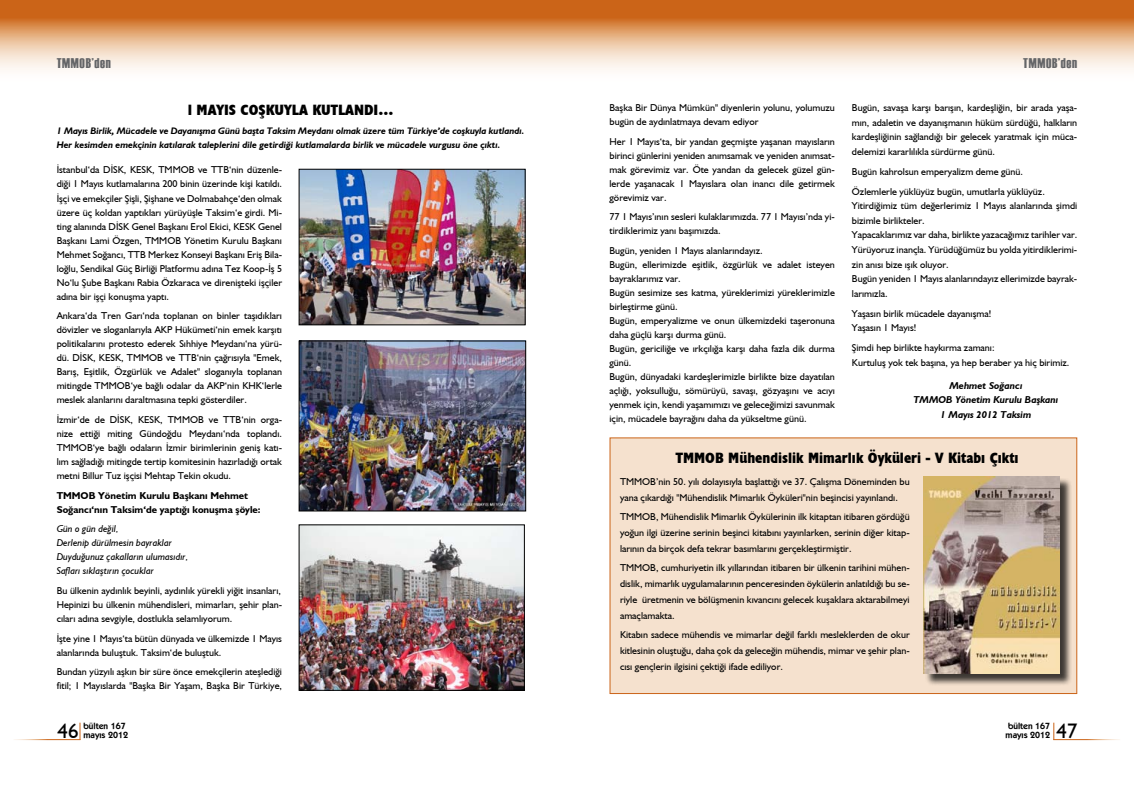
<style>
.page{position:relative;width:1134px;height:794px;background:#fff}
.page>*{position:absolute;margin:0;border:0;box-sizing:border-box;transform-origin:0 0}
.t1{font:21px "Humanist 521 BT";color:#000}
.t2{font:700 condensed 15px "Humanist 521 BT Xtra";color:#000}
.t3{font:14px "Haettenschweiler";letter-spacing:.05em;color:#646567}
.t4{font:10px/14px "Humanist 521 BT";color:#000}
.t5{font:italic 10px/14px "Humanist 521 BT";color:#000}
.t6{font:700 10px/14px "Humanist 521 BT";color:#000}
.t7{font:italic 700 10px/14.5px "Humanist 521 BT";color:#000;text-align:center}
.t8{font:italic 700 9.5px/13.5px "Humanist 521 BT";color:#000}
.t9{font:600 9px/9px "Kabel IT Cby BT";color:#000}
</style>
<div class="page">
<svg style="left:0;top:0;width:1134px;height:70px;background:#e2a97b"></svg>
<svg style="left:79px;top:722px;width:1px;height:17px"></svg>
<svg style="left:1053px;top:722px;width:1px;height:17px"></svg>
<img style="left:301px;top:171px;width:222px;height:152px">
<div style="left:299px;top:169px;width:226px;height:156px;border:1px solid #000"></div>
<img style="left:301px;top:343px;width:223px;height:166px">
<div style="left:299px;top:341px;width:227px;height:170px;border:1px solid #000"></div>
<img style="left:301px;top:526px;width:222px;height:162px">
<div style="left:299px;top:524px;width:226px;height:166px;border:1px solid #000"></div>
<div style="left:609px;top:437px;width:468px;height:257px;background:#f5e1ce;border:1px solid #cb6418"></div>
<div style="left:925px;top:477px;width:147px;height:208px;background:#000;opacity:.75"></div>
<img style="left:923px;top:476px;width:136px;height:197px">
<h3 class="t3" style="left:57px;top:54px;width:56px">TMMOB’den</h3>
<h3 class="t3" style="left:1023px;top:54px;width:56px">TMMOB’den</h3>
<h2 class="t2" style="left:188px;top:100px;width:207px">1 MAYIS COŞKUYLA KUTLANDI…</h2>
<p class="t8" style="left:57px;top:124px;width:469px">1 Mayıs Birlik, Mücadele ve Dayanışma Günü başta Taksim Meydanı olmak üzere tüm Türkiye’de coşkuyla kutlandı.<br>Her kesimden emekçinin katılarak taleplerini dile getirdiği kutlamalarda birlik ve mücadele vurgusu öne çıktı.</p>
<p class="t4" style="left:57px;top:163px;width:227px;text-align:justify">İstanbul‘da DİSK, KESK, TMMOB ve TTB‘nin düzenle&shy;diği 1 Mayıs kutlamalarına 200 binin üzerinde kişi katıldı.<br>İşçi ve emekçiler Şişli, Şişhane ve Dolmabahçe‘den olmak üzere üç koldan yaptıkları yürüyüşle Taksim‘e girdi. Mi&shy;ting alanında DİSK Genel Başkanı Erol Ekici, KESK Genel Başkanı Lami Özgen, TMMOB Yönetim Kurulu Başkanı Mehmet Soğancı, TTB Merkez Konseyi Başkanı Eriş Bila&shy;loğlu, Sendikal Güç Birliği Platformu adına Tez Koop-İş 5<br>No‘lu Şube Başkanı Rabia Özkaraca ve direnişteki işçiler adına bir işçi konuşma yaptı.</p>
<p class="t4" style="left:57px;top:308px;width:227px;text-align:justify">Ankara‘da Tren Garı‘nda toplanan on binler taşıdıkları dövizler ve sloganlarıyla AKP Hükümeti‘nin emek karşıtı politikalarını protesto ederek Sıhhiye Meydanı‘na yürü&shy;dü. DİSK, KESK, TMMOB ve TTB‘nin çağrısıyla "Emek, Barış, Eşitlik, Özgürlük ve Adalet" sloganıyla toplanan mitingde TMMOB‘ye bağlı odalar da AKP‘nin KHK‘lerle meslek alanlarını daraltmasına tepki gösterdiler.</p>
<p class="t4" style="left:57px;top:412px;width:227px;text-align:justify">İzmir‘de de DİSK, KESK, TMMOB ve TTB‘nin orga&shy;nize ettiği miting Gündoğdu Meydanı‘nda toplandı.<br>TMMOB‘ye bağlı odaların İzmir birimlerinin geniş katı&shy;lım sağladığı mitingde tertip komitesinin hazırladığı ortak metni Billur Tuz işçisi Mehtap Tekin okudu.</p>
<p class="t6" style="left:57px;top:488px;width:205px">TMMOB Yönetim Kurulu Başkanı Mehmet<br>Soğancı‘nın Taksim‘de yaptığı konuşma şöyle:</p>
<p class="t5" style="left:57px;top:522px;width:133px">Gün o gün değil,<br>Derlenip dürülmesin bayraklar<br>Duyduğunuz çakalların ulumasıdır,<br>Safları sıklaştırın çocuklar</p>
<p class="t4" style="left:57px;top:583px;width:227px;text-align:justify">Bu ülkenin aydınlık beyinli, aydınlık yürekli yiğit insanları, Hepinizi bu ülkenin mühendisleri, mimarları, şehir plan&shy;cıları adına sevgiyle, dostlukla selamlıyorum.</p>
<p class="t4" style="left:57px;top:631px;width:227px">İşte yine 1 Mayıs‘ta bütün dünyada ve ülkemizde 1 Mayıs alanlarında buluştuk. Taksim‘de buluştuk.</p>
<p class="t4" style="left:57px;top:665px;width:227px">Bundan yüzyılı aşkın bir süre önce emekçilerin ateşlediği fitil; 1 Mayıslarda "Başka Bir Yaşam, Başka Bir Türkiye,</p>
<p class="t4" style="left:609px;top:100px;width:227px">Başka Bir Dünya Mümkün" diyenlerin yolunu, yolumuzu bugün de aydınlatmaya devam ediyor</p>
<p class="t4" style="left:609px;top:134px;width:227px;text-align:justify">Her 1 Mayıs‘ta, bir yandan geçmişte yaşanan mayısların birinci günlerini yeniden anımsamak ve yeniden anımsat&shy;mak görevimiz var. Öte yandan da gelecek güzel gün&shy;lerde yaşanacak 1 Mayıslara olan inancı dile getirmek görevimiz var.</p>
<p class="t4" style="left:609px;top:210px;width:227px">77 1 Mayıs’ının sesleri kulaklarımızda. 77 1 Mayısı’nda yi&shy;tirdiklerimiz yanı başımızda.</p>
<p class="t4" style="left:609px;top:243px;width:227px">Bugün, yeniden 1 Mayıs alanlarındayız.<br>Bugün, ellerimizde eşitlik, özgürlük ve adalet isteyen bayraklarımız var.<br>Bugün sesimize ses katma, yüreklerimizi yüreklerimizle birleştirme günü.<br>Bugün, emperyalizme ve onun ülkemizdeki taşeronuna daha güçlü karşı durma günü.<br>Bugün, gericiliğe ve ırkçılığa karşı daha fazla dik durma günü.<br>Bugün, dünyadaki kardeşlerimizle birlikte bize dayatılan açlığı, yoksulluğu, sömürüyü, savaşı, gözyaşını ve acıyı yenmek için, kendi yaşamımızı ve geleceğimizi savunmak için, mücadele bayrağını daha da yükseltme günü.</p>
<p class="t4" style="left:852px;top:100px;width:227px;line-height:14.5px;text-align:justify">Bugün, savaşa karşı barışın, kardeşliğin, bir arada yaşa&shy;mın, adaletin ve dayanışmanın hüküm sürdüğü, halkların kardeşliğinin sağlandığı bir gelecek yaratmak için müca&shy;delemizi kararlılıkla sürdürme günü.</p>
<p class="t4" style="left:852px;top:161px;width:194px;line-height:20.2px">Bugün kahrolsun emperyalizm deme günü.<br>Özlemlerle yüklüyüz bugün, umutlarla yüklüyüz.</p>
<p class="t4" style="left:852px;top:199px;width:227px;line-height:14.5px">Yitirdiğimiz tüm değerlerimiz 1 Mayıs alanlarında şimdi bizimle birlikteler.<br>Yapacaklarımız var daha, birlikte yazacağımız tarihler var.<br>Yürüyoruz inançla. Yürüdüğümüz bu yolda yitirdiklerimi&shy;zin anısı bize ışık oluyor.<br>Bugün yeniden 1 Mayıs alanlarındayız ellerimizde bayrak&shy;larımızla.</p>
<p class="t4" style="left:852px;top:306px;width:141px;line-height:14.5px">Yaşasın birlik mücadele dayanışma!<br>Yaşasın 1 Mayıs!</p>
<p class="t4" style="left:852px;top:340px;width:219px;line-height:14.5px">Şimdi hep birlikte haykırma zamanı:<br>Kurtuluş yok tek başına, ya hep beraber ya hiç birimiz.</p>
<p class="t7" style="left:913px;top:378px;width:146px">Mehmet Soğancı<br>TMMOB Yönetim Kurulu Başkanı<br>1 Mayıs 2012 Taksim</p>
<h2 class="t2" style="left:676px;top:448px;width:344px">TMMOB Mühendislik Mimarlık Öyküleri - V Kitabı Çıktı</h2>
<p class="t4" style="left:620px;top:474px;width:291px;line-height:16px">TMMOB’nin 50. yılı dolayısıyla başlattığı ve 37. Çalışma Döneminden bu yana çıkardığı "Mühendislik Mimarlık Öyküleri"nin beşincisi yayınlandı.</p>
<p class="t4" style="left:620px;top:508px;width:291px;line-height:16px;text-align:justify">TMMOB, Mühendislik Mimarlık Öykülerinin ilk kitaptan itibaren gördüğü yoğun ilgi üzerine serinin beşinci kitabını yayınlarken, serinin diğer kitap&shy;larının da birçok defa tekrar basımlarını gerçekleştirmiştir.</p>
<p class="t4" style="left:620px;top:559px;width:291px;line-height:16px;text-align:justify">TMMOB, cumhuriyetin ilk yıllarından itibaren bir ülkenin tarihini mühen&shy;dislik, mimarlık uygulamalarının penceresinden öykülerin anlatıldığı bu se&shy;riyle üretmenin ve bölüşmenin kıvancını gelecek kuşaklara aktarabilmeyi amaçlamakta.</p>
<p class="t4" style="left:620px;top:626px;width:291px;line-height:16px;text-align:justify">Kitabın sadece mühendis ve mimarlar değil farklı mesleklerden de okur kitlesinin oluştuğu, daha çok da geleceğin mühendis, mimar ve şehir plan&shy;cısı gençlerin ilgisini çektiği ifade ediliyor.</p>
<h1 class="t1" style="left:58px;top:717px;width:23px">46</h1>
<p class="t9" style="left:84px;top:721px;width:46px">bülten 167 mayıs 2012</p>
<h1 class="t1" style="left:1056px;top:717px;width:23px">47</h1>
<p class="t9" style="left:1006px;top:721px;width:46px">bülten 167 mayıs 2012</p>
</div>
